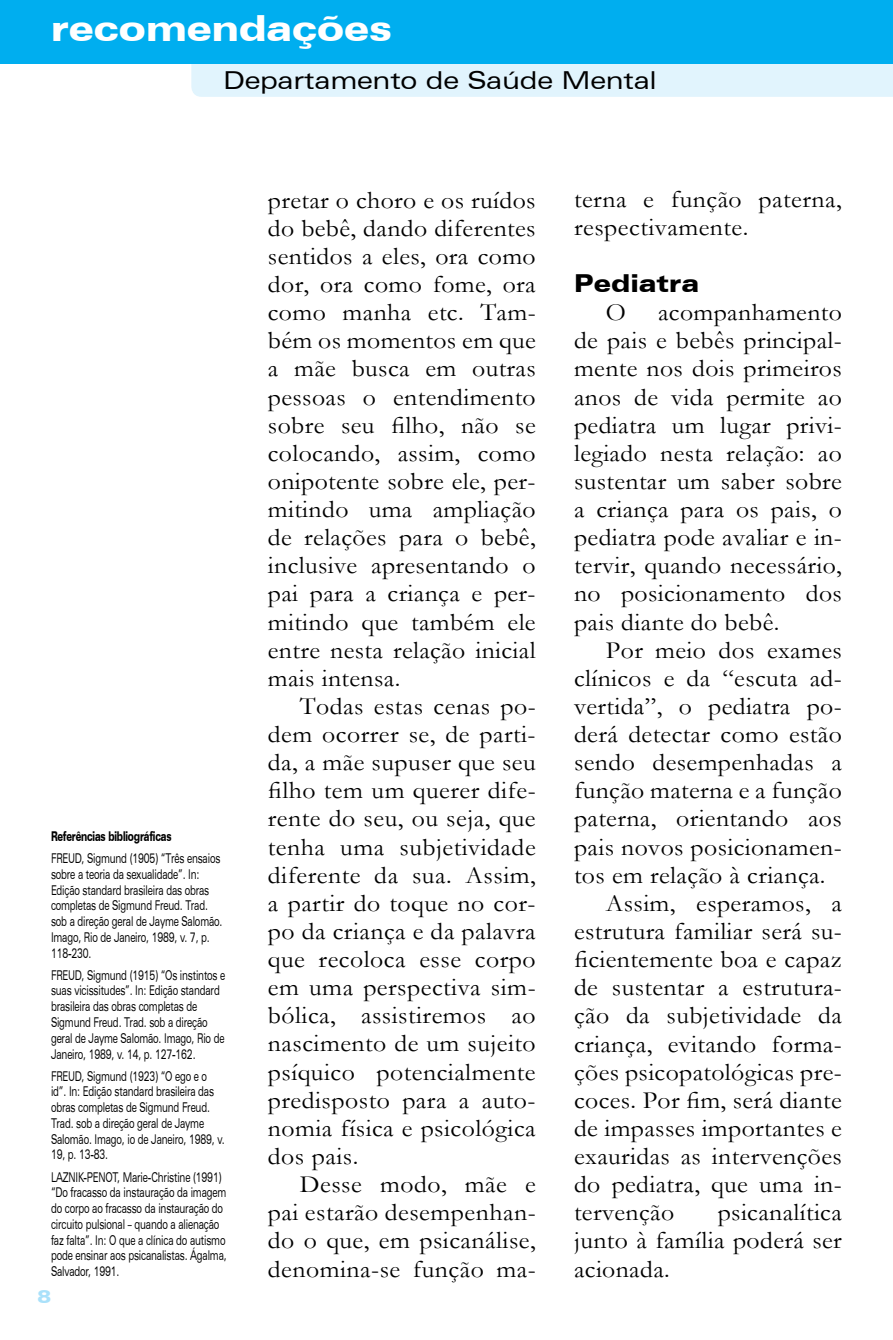
<style>
.page{position:relative;width:893px;height:1340px;background:#fff}
.page>*{position:absolute;margin:0;border:0;box-sizing:border-box;transform-origin:0 0}
.t1{font:900 expanded 36px "Zurich BT";color:#fff}
.t2{font:24.75px/28.1px "Garamond";letter-spacing:.015em;color:#000;text-align:justify;scale:1.04 1}
.t3{font:expanded 24.75px "Zurich BT";letter-spacing:-.01em;color:#000}
.t4{font:900 expanded 24.75px "Zurich BT";letter-spacing:.015em;color:#000}
.t5{font:900 expanded 18px "Zurich BT";color:#aae1fa}
.t6{font:expanded 13.5px/15.8px "Zurich BT";letter-spacing:-.02em;color:#000;scale:.6 1}
.t7{font:900 expanded 13.5px "Zurich BT";letter-spacing:-.02em;color:#000;scale:.6 1}
</style>
<div class="page">
<div style="left:191px;top:64px;width:702px;height:33px;background:#e1f4fd"></div>
<div style="left:0;top:0;width:893px;height:64px;background:#00aeef"></div>
<h1 class="t1" style="left:51px;top:7px;width:342px">recomendações</h1>
<p class="t3" style="left:223px;top:66px;width:435px">Departamento de Saúde Mental</p>
<p class="t7" style="left:51px;top:828px;width:202px">Referências bibliográficas</p>
<p class="t6" style="left:51px;top:850px;width:287px">FREUD, Sigmund (1905) “Três ensaios sobre a teoria da sexualidade”. In:<br>Edição standard brasileira das obras completas de Sigmund Freud. Trad. sob a direção geral de Jayme Salomão.<br>Imago, Rio de Janeiro, 1989, v. 7, p.<br>118-230.</p>
<p class="t6" style="left:51px;top:967px;width:292px">FREUD, Sigmund (1915) “Os instintos e suas vicissitudes”. In: Edição standard brasileira das obras completas de Sigmund Freud. Trad. sob a direção geral de Jayme Salomão. Imago, Rio de Janeiro, 1989, v. 14, p. 127-162.</p>
<p class="t6" style="left:51px;top:1068px;width:291px">FREUD, Sigmund (1923) “O ego e o id”. In: Edição standard brasileira das obras completas de Sigmund Freud.<br>Trad. sob a direção geral de Jayme<br>Salomão. Imago, io de Janeiro, 1989, v.<br>19, p. 13-83.</p>
<p class="t6" style="left:51px;top:1168px;width:294px">LAZNIK-PENOT, Marie-Christine (1991) “Do fracasso da instauração da imagem do corpo ao fracasso da instauração do circuito pulsional – quando a alienação faz falta”. In: O que a clínica do autismo pode ensinar aos psicanalistas. Ágalma, Salvador, 1991.</p>
<p class="t5" style="left:37px;top:1285px;width:15px">8</p>
<p class="t2" style="left:268px;top:185px;width:259px">pretar o choro e os ruídos do bebê, dando diferentes sentidos a eles, ora como dor, ora como fome, ora como manha etc. Tam&shy;bém os momentos em que a mãe busca em outras pessoas o entendimento sobre seu filho, não se colocando, assim, como onipotente sobre ele, per&shy;mitindo uma ampliação de relações para o bebê, inclusive apresentando o pai para a criança e per&shy;mitindo que também ele entre nesta relação inicial mais intensa.</p>
<p class="t2" style="left:268px;top:691px;width:259px;text-indent:32px">Todas estas cenas po&shy;dem ocorrer se, de parti&shy;da, a mãe supuser que seu filho tem um querer dife&shy;rente do seu, ou seja, que tenha uma subjetividade diferente da sua. Assim, a partir do toque no cor&shy;po da criança e da palavra que recoloca esse corpo em uma perspectiva sim&shy;bólica, assistiremos ao nascimento de um sujeito psíquico potencialmente predisposto para a auto&shy;nomia física e psicológica dos pais.</p>
<p class="t2" style="left:268px;top:1169px;width:259px;text-indent:32px">Desse modo, mãe e pai estarão desempenhan&shy;do o que, em psicanálise, denomina-se função ma-</p>
<p class="t2" style="left:574px;top:185px;width:259px">terna e função paterna, respectivamente.</p>
<p class="t4" style="left:574px;top:268px;width:127px">Pediatra</p>
<p class="t2" style="left:606px;top:298px;width:21px">O</p>
<p class="t2" style="left:574px;top:298px;width:259px;text-indent:84px">acompanhamento de pais e bebês principal&shy;mente nos dois primeiros anos de vida permite ao pediatra um lugar privi&shy;legiado nesta relação: ao sustentar um saber sobre a criança para os pais, o pediatra pode avaliar e in&shy;tervir, quando necessário, no posicionamento dos pais diante do bebê.</p>
<p class="t2" style="left:606px;top:635px;width:228px">Por meio dos exames</p>
<p class="t2" style="left:574px;top:663px;width:259px">clínicos e da “escuta ad-</p>
<p class="t2" style="left:574px;top:691px;width:259px">vertida”, o pediatra po-</p>
<p class="t2" style="left:574px;top:719px;width:259px">derá detectar como estão</p>
<p class="t2" style="left:574px;top:747px;width:259px">sendo desempenhadas a</p>
<p class="t2" style="left:574px;top:776px;width:259px">função materna e a função</p>
<p class="t2" style="left:574px;top:804px;width:259px">paterna, orientando aos</p>
<p class="t2" style="left:574px;top:832px;width:259px">pais novos posicionamen-</p>
<p class="t2" style="left:574px;top:860px;width:243px">tos em relação à criança.</p>
<p class="t2" style="left:606px;top:888px;width:228px">Assim, esperamos, a</p>
<p class="t2" style="left:574px;top:916px;width:259px">estrutura familiar será su-</p>
<p class="t2" style="left:574px;top:944px;width:259px">ficientemente boa e capaz</p>
<p class="t2" style="left:574px;top:972px;width:259px">de sustentar a estrutura-</p>
<p class="t2" style="left:574px;top:1000px;width:259px">ção da subjetividade da</p>
<p class="t2" style="left:574px;top:1029px;width:259px">criança, evitando forma-</p>
<p class="t2" style="left:574px;top:1057px;width:259px">ções psicopatológicas pre-</p>
<p class="t2" style="left:574px;top:1085px;width:259px">coces. Por fim, será diante</p>
<p class="t2" style="left:574px;top:1113px;width:259px">de impasses importantes e</p>
<p class="t2" style="left:574px;top:1141px;width:259px">exauridas as intervenções</p>
<p class="t2" style="left:574px;top:1169px;width:259px">do pediatra, que uma in-</p>
<p class="t2" style="left:574px;top:1197px;width:98px">tervenção</p>
<p class="t2" style="left:574px;top:1197px;width:259px;text-indent:144px">psicanalítica junto à família poderá ser acionada.</p>
</div>
